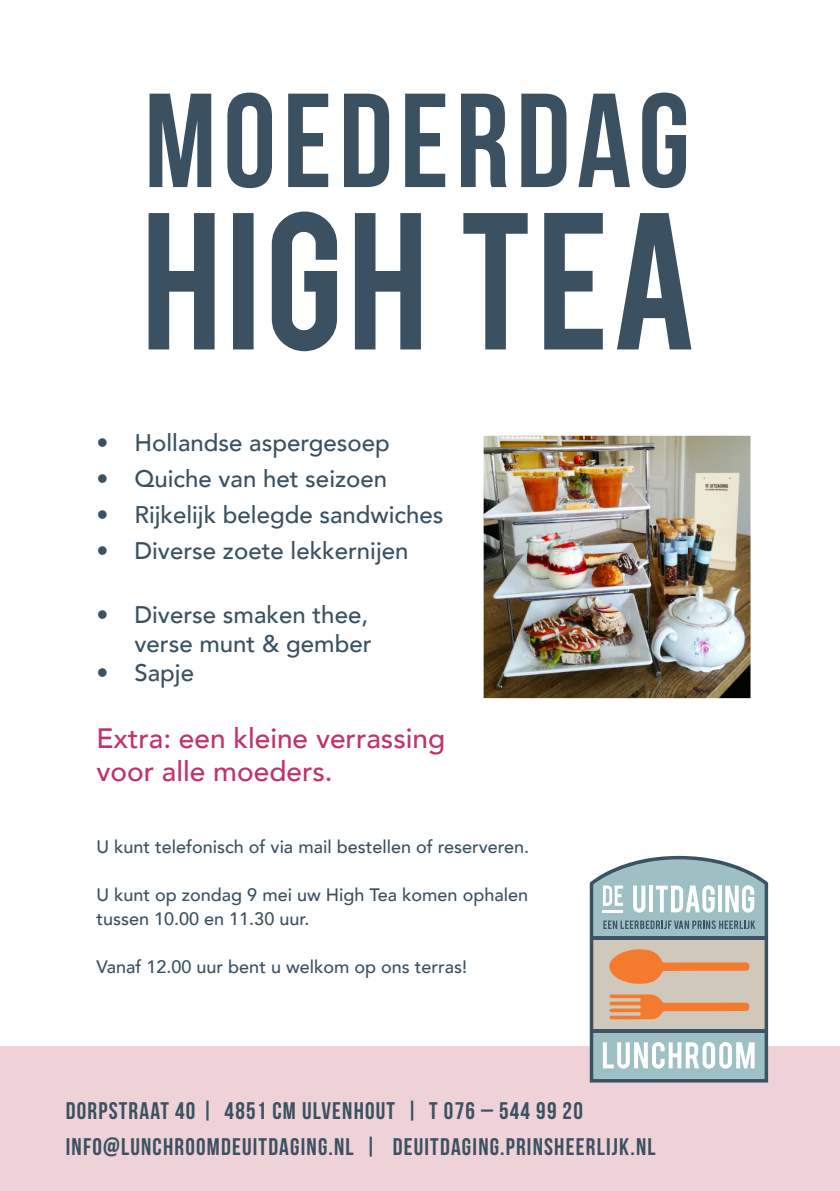
<style>
.page{position:relative;width:840px;height:1191px;background:#fff}
.page>*{position:absolute;margin:0;border:0;box-sizing:border-box;transform-origin:0 0}
.t1{font:500 28px "Avenir";color:#bf336e}
.t2{font:500 24px "Avenir";color:#3b5161}
.t3{font:24px "Bebas Neue";letter-spacing:.05em;color:#3b5161}
.t4{font:500 18px "Avenir";color:#3b5161}
</style>
<div class="page">
<div style="left:0;top:1046px;width:839px;height:144px;background:#eed2d7"></div>
<svg style="left:589px;top:856px;width:178px;height:226px;background:#babbb2"></svg>
<hr style="left:591px;top:936px;width:174px;height:3px;background:#3e5364">
<hr style="left:591px;top:1029px;width:175px;height:3px;background:#3e5364">
<svg style="left:148px;top:211px;width:543px;height:140px"></svg>
<svg style="left:149px;top:93px;width:536px;height:95px"></svg>
<img style="left:484px;top:436px;width:265px;height:261px">
<div style="left:477px;top:429px;width:279px;height:275px;border:6px solid #fff"></div>
<p class="t2" style="left:96px;top:422px;width:295px">• Hollandse aspergesoep</p>
<p class="t2" style="left:96px;top:458px;width:292px">• Quiche van het seizoen</p>
<p class="t2" style="left:96px;top:494px;width:348px">• Rijkelijk belegde sandwiches</p>
<p class="t2" style="left:96px;top:530px;width:313px">• Diverse zoete lekkernijen</p>
<p class="t2" style="left:96px;top:594px;width:273px">• Diverse smaken thee,</p>
<p class="t2" style="left:134px;top:622px;width:238px">verse munt &amp; gember</p>
<p class="t2" style="left:96px;top:651px;width:99px">• Sapje</p>
<p class="t1" style="left:96px;top:713px;width:350px">Extra: een kleine verrassing</p>
<p class="t1" style="left:96px;top:747px;width:238px">voor alle moeders.</p>
<p class="t4" style="left:96px;top:831px;width:434px">U kunt telefonisch of via mail bestellen of reserveren.</p>
<p class="t4" style="left:96px;top:879px;width:433px">U kunt op zondag 9 mei uw High Tea komen ophalen</p>
<p class="t4" style="left:96px;top:903px;width:214px">tussen 10.00 en 11.30 uur.</p>
<p class="t4" style="left:96px;top:951px;width:372px">Vanaf 12.00 uur bent u welkom op ons terras!</p>
<p class="t3" style="left:66px;top:1097px;width:518px">DORPSTRAAT 40 | 4851 CM ULVENHOUT | T 076 – 544 99 20</p>
<p class="t3" style="left:66px;top:1133px;width:591px">INFO@LUNCHROOMDEUITDAGING.NL | DEUITDAGING.PRINSHEERLIJK.NL</p>
</div>
